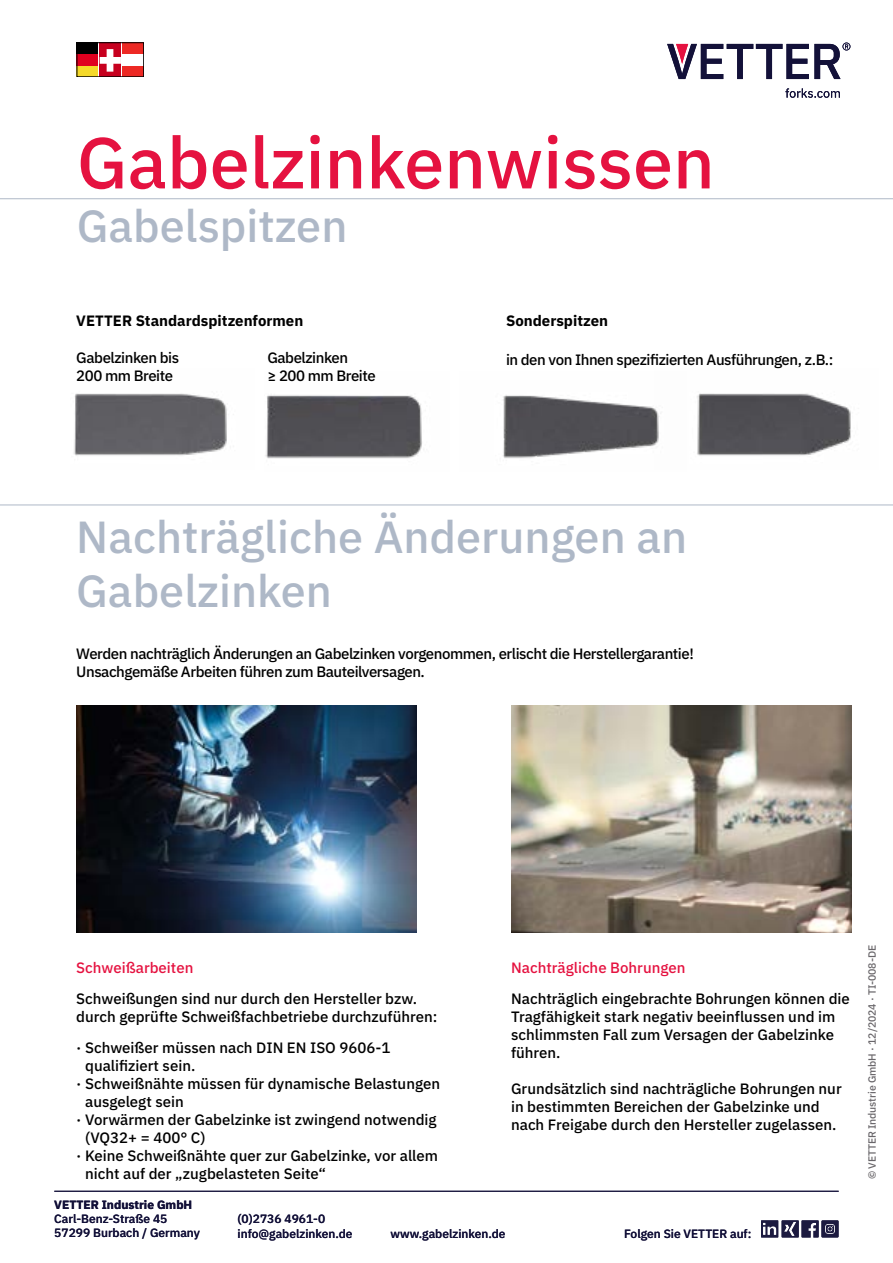
<style>
.page{position:relative;width:893px;height:1263px;background:#fff}
.page>*{position:absolute;margin:0;border:0;box-sizing:border-box;transform-origin:0 0}
.t1{font:500 72px "IBM Plex Sans";color:#e51240}
.t2{font:500 45px/54px "IBM Plex Sans";color:#aeb8c7}
.t3{font:500 15px/18px "IBM Plex Sans";color:#000}
.t4{font:500 15px/18px "IBM Plex Sans";letter-spacing:-.03em;color:#000}
.t5{font:700 15px "IBM Plex Sans";color:#000}
.t6{font:500 15px "IBM Plex Sans";color:#e51240}
.t7{font:500 12px/14.4px "IBM Plex Sans";color:#131139}
.t8{font:700 12px "IBM Plex Sans";color:#131139}
.t9{font:500 10.5px "IBM Plex Sans";letter-spacing:-.01em;color:#69666a}
</style>
<div class="page">
<hr style="left:0;top:198px;width:893px;height:1px;background:#aeb8c7">
<img style="left:73px;top:393px;width:154px;height:63px">
<img style="left:265px;top:394px;width:157px;height:65px">
<img style="left:503px;top:395px;width:151px;height:63px">
<img style="left:654px;top:393px;width:197px;height:63px">
<img style="left:76px;top:705px;width:341px;height:228px">
<img style="left:511px;top:705px;width:341px;height:228px">
<hr style="left:0;top:505px;width:893px;height:1px;background:#aeb8c7">
<div style="left:77px;top:43px;width:21px;height:12px;background:#000"></div>
<div style="left:77px;top:55px;width:21px;height:12px;background:#e0001f"></div>
<div style="left:77px;top:67px;width:21px;height:10px;background:#f5d929"></div>
<div style="left:100px;top:43px;width:21px;height:34px;background:#c7001f"></div>
<svg style="left:100px;top:49px;width:21px;height:23px"></svg>
<div style="left:123px;top:43px;width:21px;height:11px;background:#ed2924"></div>
<div style="left:123px;top:66px;width:21px;height:11px;background:#ed2924"></div>
<div style="left:77px;top:43px;width:67px;height:34px;border:1px solid #000"></div>
<hr style="left:54px;top:1191px;width:785px;height:1px;background:#131139">
<svg style="left:761px;top:1220px;width:78px;height:17px"></svg>
<svg style="left:667px;top:43px;width:183px;height:36px"></svg>
<svg style="left:785px;top:88px;width:55px;height:10px"></svg>
<h1 class="t1" style="left:77px;top:107px;width:639px">Gabelzinkenwissen</h1>
<h2 class="t2" style="left:77px;top:196px;width:272px">Gabelspitzen</h2>
<p class="t5" style="left:76px;top:309px;width:228px">VETTER Standardspitzenformen</p>
<p class="t4" style="left:76px;top:347px;width:104px">Gabelzinken bis<br>200 mm Breite</p>
<p class="t4" style="left:267px;top:347px;width:110px">Gabelzinken<br>≥ 200 mm Breite</p>
<p class="t5" style="left:506px;top:309px;width:104px">Sonderspitzen</p>
<p class="t4" style="left:506px;top:349px;width:329px">in den von Ihnen spezifizierten Ausführungen, z.B.:</p>
<h2 class="t2" style="left:76px;top:506px;width:612px">Nachträgliche Änderungen an<br>Gabelzinken</h2>
<p class="t4" style="left:76px;top:643px;width:619px">Werden nachträglich Änderungen an Gabelzinken vorgenommen, erlischt die Herstellergarantie!<br>Unsachgemäße Arbeiten führen zum Bauteilversagen.</p>
<p class="t6" style="left:76px;top:956px;width:119px">Schweißarbeiten</p>
<p class="t3" style="left:76px;top:988px;width:363px">Schweißungen sind nur durch den Hersteller bzw. durch geprüfte Schweißfachbetriebe durchzuführen:</p>
<p class="t3" style="left:76px;top:1037px;width:316px">· Schweißer müssen nach DIN EN ISO 9606-1</p>
<p class="t3" style="left:85px;top:1055px;width:112px">qualifiziert sein.</p>
<p class="t3" style="left:76px;top:1073px;width:365px">· Schweißnähte müssen für dynamische Belastungen</p>
<p class="t3" style="left:85px;top:1091px;width:100px">ausgelegt sein</p>
<p class="t3" style="left:76px;top:1109px;width:362px">· Vorwärmen der Gabelzinke ist zwingend notwendig</p>
<p class="t3" style="left:85px;top:1127px;width:122px">(VQ32+ = 400° C)</p>
<p class="t3" style="left:76px;top:1145px;width:363px">· Keine Schweißnähte quer zur Gabelzinke, vor allem</p>
<p class="t3" style="left:85px;top:1163px;width:242px">nicht auf der „zugbelasteten Seite“</p>
<p class="t6" style="left:511px;top:956px;width:176px">Nachträgliche Bohrungen</p>
<p class="t3" style="left:511px;top:988px;width:340px">Nachträglich eingebrachte Bohrungen können die Tragfähigkeit stark negativ beeinflussen und im schlimmsten Fall zum Versagen der Gabelzinke führen.</p>
<p class="t3" style="left:511px;top:1078px;width:332px">Grundsätzlich sind nachträgliche Bohrungen nur in bestimmten Bereichen der Gabelzinke und nach Freigabe durch den Hersteller zugelassen.</p>
<p class="t8" style="left:54px;top:1195px;width:140px">VETTER Industrie GmbH</p>
<p class="t7" style="left:54px;top:1210px;width:147px">Carl-Benz-Straße 45<br>57299 Burbach / Germany</p>
<p class="t7" style="left:238px;top:1211px;width:116px">(0)2736 4961-0 info@gabelzinken.de</p>
<p class="t7" style="left:390px;top:1225px;width:116px">www.gabelzinken.de</p>
<p class="t7" style="left:624px;top:1225px;width:129px">Folgen Sie VETTER auf:</p>
<p class="t9" style="left:864px;top:1179px;width:236px;rotate:-90deg">© VETTER Industrie GmbH · 12/2024 · TI-008-DE</p>
</div>
